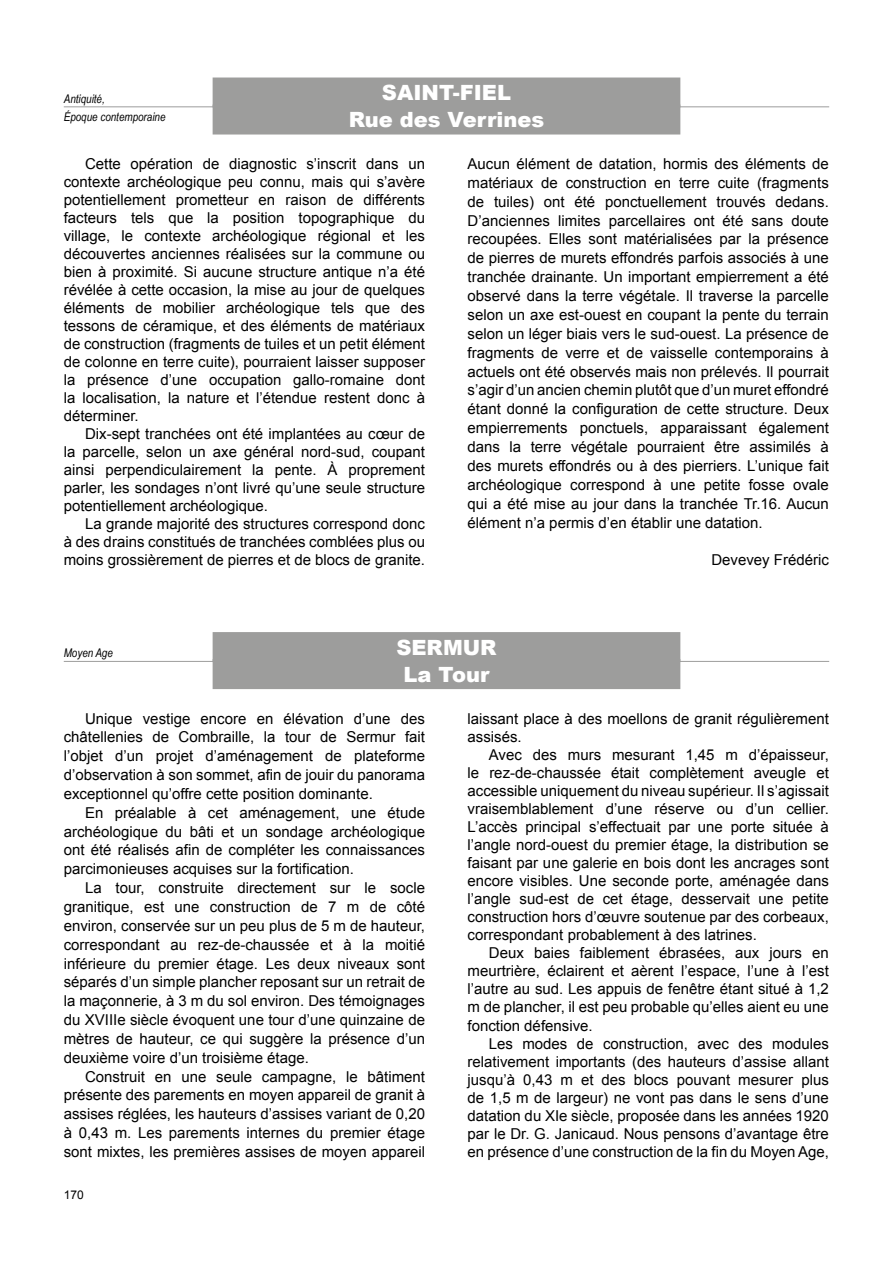
<style>
.page{position:relative;width:893px;height:1263px;background:#fff}
.page>*{position:absolute;margin:0;border:0;box-sizing:border-box;transform-origin:0 0}
.t1{font:900 21px/27px "Arial";color:#fff;text-align:center}
.t2{font:15px/18px "Arial";color:#000;text-align:justify}
.t3{font:italic 12px/18px "Arial Narrow";color:#000}
.t4{font:12px "Arial";color:#000}
</style>
<div class="page">
<div style="left:213px;top:78px;width:467px;height:30px;background:#9d9d9c"></div>
<hr style="left:64px;top:106px;width:765px;height:1px;background:#9d9d9c">
<div style="left:213px;top:105px;width:467px;height:30px;background:#9d9d9c"></div>
<div style="left:213px;top:632px;width:467px;height:30px;background:#9d9d9c"></div>
<hr style="left:64px;top:661px;width:765px;height:1px;background:#9d9d9c">
<div style="left:213px;top:659px;width:467px;height:30px;background:#9d9d9c"></div>
<p class="t3" style="left:64px;top:89px;width:103px">Antiquité,<br>Époque contemporaine</p>
<h1 class="t1" style="left:349px;top:78px;width:197px">SAINT-FIEL<br>Rue des Verrines</h1>
<p class="t2" style="left:64px;top:155px;width:363px;text-indent:21px">Cette opération de diagnostic s’inscrit dans un contexte archéologique peu connu, mais qui s’avère potentiellement prometteur en raison de différents facteurs tels que la position topographique du village, le contexte archéologique régional et les découvertes anciennes réalisées sur la commune ou bien à proximité. Si aucune structure antique n’a été révélée à cette occasion, la mise au jour de quelques éléments de mobilier archéologique tels que des tessons de céramique, et des éléments de matériaux de construction (fragments de tuiles et un petit élément de colonne en terre cuite), pourraient laisser supposer la présence d’une occupation gallo-romaine dont la localisation, la nature et l’étendue restent donc à déterminer.</p>
<p class="t2" style="left:64px;top:425px;width:363px;text-indent:21px">Dix-sept tranchées ont été implantées au cœur de la parcelle, selon un axe général nord-sud, coupant ainsi perpendiculairement la pente. À proprement parler, les sondages n’ont livré qu’une seule structure potentiellement archéologique.</p>
<p class="t2" style="left:64px;top:515px;width:363px;text-indent:21px">La grande majorité des structures correspond donc à des drains constitués de tranchées comblées plus ou moins grossièrement de pierres et de blocs de granite.</p>
<p class="t2" style="left:468px;top:154px;width:363px;line-height:18.9px">Aucun élément de datation, hormis des éléments de matériaux de construction en terre cuite (fragments de tuiles) ont été ponctuellement trouvés dedans.<br>D’anciennes limites parcellaires ont été sans doute recoupées. Elles sont matérialisées par la présence de pierres de murets effondrés parfois associés à une tranchée drainante. Un important empierrement a été observé dans la terre végétale. Il traverse la parcelle selon un axe est-ouest en coupant la pente du terrain selon un léger biais vers le sud-ouest. La présence de fragments de verre et de vaisselle contemporains à actuels ont été observés mais non prélevés. Il pourrait s’agir d’un ancien chemin plutôt que d’un muret effondré étant donné la configuration de cette structure. Deux empierrements ponctuels, apparaissant également dans la terre végétale pourraient être assimilés à des murets effondrés ou à des pierriers. L’unique fait archéologique correspond à une petite fosse ovale qui a été mise au jour dans la tranchée Tr.16. Aucun élément n’a permis d’en établir une datation.</p>
<p class="t2" style="left:711px;top:551px;width:119px">Devevey Frédéric</p>
<p class="t3" style="left:64px;top:644px;width:51px">Moyen Age</p>
<h1 class="t1" style="left:396px;top:633px;width:102px">SERMUR<br>La Tour</h1>
<p class="t2" style="left:64px;top:709px;width:363px;line-height:18.9px;text-indent:21px">Unique vestige encore en élévation d’une des châtellenies de Combraille, la tour de Sermur fait l’objet d’un projet d’aménagement de plateforme d’observation à son sommet, afin de jouir du panorama exceptionnel qu’offre cette position dominante.</p>
<p class="t2" style="left:64px;top:803px;width:363px;line-height:18.9px;text-indent:21px">En préalable à cet aménagement, une étude archéologique du bâti et un sondage archéologique ont été réalisés afin de compléter les connaissances parcimonieuses acquises sur la fortification.</p>
<p class="t2" style="left:64px;top:878px;width:363px;line-height:18.9px;text-indent:21px">La tour, construite directement sur le socle granitique, est une construction de 7 m de côté environ, conservée sur un peu plus de 5 m de hauteur, correspondant au rez-de-chaussée et à la moitié inférieure du premier étage. Les deux niveaux sont séparés d’un simple plancher reposant sur un retrait de la maçonnerie, à 3 m du sol environ. Des témoignages du XVIIIe siècle évoquent une tour d’une quinzaine de mètres de hauteur, ce qui suggère la présence d’un deuxième voire d’un troisième étage.</p>
<p class="t2" style="left:64px;top:1067px;width:363px;line-height:18.9px;text-indent:21px">Construit en une seule campagne, le bâtiment présente des parements en moyen appareil de granit à assises réglées, les hauteurs d’assises variant de 0,20 à 0,43 m. Les parements internes du premier étage sont mixtes, les premières assises de moyen appareil</p>
<p class="t4" style="left:64px;top:1187px;width:22px">170</p>
<p class="t2" style="left:468px;top:710px;width:363px">laissant place à des moellons de granit régulièrement assisés.</p>
<p class="t2" style="left:468px;top:746px;width:363px;text-indent:21px">Avec des murs mesurant 1,45 m d’épaisseur, le rez-de-chaussée était complètement aveugle et accessible uniquement du niveau supérieur. Il s’agissait vraisemblablement d’une réserve ou d’un cellier.<br>L’accès principal s’effectuait par une porte située à l’angle nord-ouest du premier étage, la distribution se faisant par une galerie en bois dont les ancrages sont encore visibles. Une seconde porte, aménagée dans l’angle sud-est de cet étage, desservait une petite construction hors d’œuvre soutenue par des corbeaux, correspondant probablement à des latrines.</p>
<p class="t2" style="left:468px;top:944px;width:363px;text-indent:21px">Deux baies faiblement ébrasées, aux jours en meurtrière, éclairent et aèrent l’espace, l’une à l’est l’autre au sud. Les appuis de fenêtre étant situé à 1,2 m de plancher, il est peu probable qu’elles aient eu une fonction défensive.</p>
<p class="t2" style="left:468px;top:1034px;width:363px;text-indent:21px">Les modes de construction, avec des modules relativement importants (des hauteurs d’assise allant jusqu’à 0,43 m et des blocs pouvant mesurer plus de 1,5 m de largeur) ne vont pas dans le sens d’une datation du XIe siècle, proposée dans les années 1920 par le Dr. G. Janicaud. Nous pensons d’avantage être en présence d’une construction de la fin du Moyen Age,</p>
</div>
